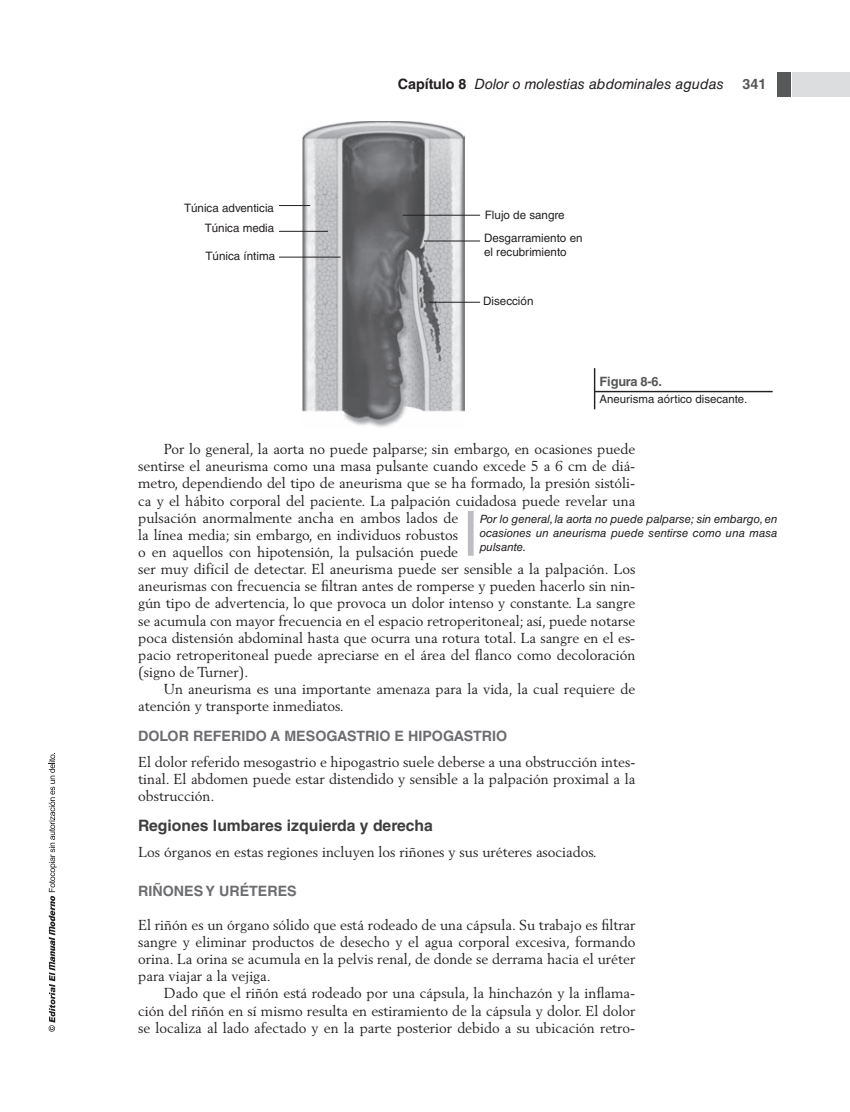
<style>
.page{position:relative;width:850px;height:1112px;background:#fff}
.page>*{position:absolute;margin:0;border:0;box-sizing:border-box;transform-origin:0 0}
.t1{font:700 15.8px "Helvetica LT Std";color:#3e3e3f}
.t2{font:14.2px/17.2px "Berling LT Std";color:#231f20;text-align:justify}
.t3{font:700 14.2px "Helvetica LT Std";color:#6c6d70}
.t4{font:italic 14.2px "Helvetica LT Std";color:#231f20}
.t5{font:700 14.2px "Helvetica LT Std";color:#57585a}
.t6{font:700 12.8px "Helvetica LT Std";letter-spacing:-.02em;color:#57585a}
.t7{font:11.6px/19.8px "Helvetica";color:#231f20;text-align:right}
.t8{font:italic 11.4px/14.2px "Helvetica LT Std";color:#231f20;text-align:justify}
.t9{font:11.4px "Helvetica LT Std";color:#231f20}
.s1{font-weight:700;font-style:normal}
</style>
<div class="page">
<svg style="left:49px;top:753px;width:8px;height:279px"></svg>
<div style="left:792px;top:72px;width:58px;height:25px;background:#dcdddf"></div>
<div style="left:778px;top:72px;width:13px;height:25px;background:#57585a"></div>
<div style="left:468px;top:511px;width:6px;height:45px;background:#bcbdc0"></div>
<hr style="left:594px;top:368px;width:1px;height:41px;background:#231f20">
<hr style="left:594px;top:391px;width:179px;height:1px;background:#231f20">
<img style="left:302px;top:121px;width:162px;height:306px">
<hr style="left:429px;top:302px;width:51px;height:1px;background:#231f20">
<hr style="left:425px;top:241px;width:55px;height:1px;background:#231f20">
<hr style="left:403px;top:215px;width:77px;height:1px;background:#231f20">
<hr style="left:279px;top:257px;width:61px;height:1px;background:#231f20">
<hr style="left:279px;top:231px;width:48px;height:1px;background:#231f20">
<hr style="left:279px;top:205px;width:31px;height:1px;background:#231f20">
<p class="t7" style="left:184px;top:199px;width:92px">Túnica adventicia<br>Túnica media</p>
<p class="t7" style="left:206px;top:247px;width:71px">Túnica íntima</p>
<p class="t4" style="left:398px;top:79px;width:327px"><span class="s1">Capítulo 8</span> Dolor o molestias abdominales agudas</p>
<p class="t5" style="left:743px;top:79px;width:25px">341</p>
<p class="t7" style="left:484px;top:204px;width:100px;line-height:23.2px;text-align:left">Flujo de sangre<br>Desgarramiento en</p>
<p class="t7" style="left:484px;top:243px;width:84px">el recubrimiento</p>
<p class="t7" style="left:483px;top:292px;width:52px">Disección</p>
<p class="t6" style="left:600px;top:377px;width:64px">Figura 8-6.</p>
<p class="t9" style="left:600px;top:395px;width:149px">Aneurisma aórtico disecante.</p>
<p class="t2" style="left:138px;top:442px;width:499px;text-align:left;text-indent:26px">Por lo general, la aorta no puede palparse; sin embargo, en ocasiones puede sentirse el aneurisma como una masa pulsante cuando excede 5 a 6 cm de diá&shy;metro, dependiendo del tipo de aneurisma que se ha formado, la presión sistóli&shy;ca y el hábito corporal del paciente. La palpación cuidadosa puede revelar una pulsación anormalmente ancha en ambos lados de<br>la línea media; sin embargo, en individuos robustos<br>o en aquellos con hipotensión, la pulsación puede<br>ser muy difícil de detectar. El aneurisma puede ser sensible a la palpación. Los aneurismas con frecuencia se filtran antes de romperse y pueden hacerlo sin nin&shy;gún tipo de advertencia, lo que provoca un dolor intenso y constante. La sangre se acumula con mayor frecuencia en el espacio retroperitoneal; así, puede notarse poca distensión abdominal hasta que ocurra una rotura total. La sangre en el es&shy;pacio retroperitoneal puede apreciarse en el área del flanco como decoloración (signo de Turner).</p>
<p class="t2" style="left:138px;top:682px;width:499px;text-indent:26px">Un aneurisma es una importante amenaza para la vida, la cual requiere de atención y transporte inmediatos.</p>
<p class="t3" style="left:138px;top:731px;width:370px">DOLOR REFERIDO A MESOGASTRIO E HIPOGASTRIO</p>
<p class="t2" style="left:138px;top:755px;width:499px">El dolor referido mesogastrio e hipogastrio suele deberse a una obstrucción intes&shy;tinal. El abdomen puede estar distendido y sensible a la palpación proximal a la obstrucción.</p>
<p class="t1" style="left:138px;top:820px;width:296px">Regiones lumbares izquierda y derecha</p>
<p class="t2" style="left:138px;top:845px;width:460px">Los órganos en estas regiones incluyen los riñones y sus uréteres asociados.</p>
<p class="t3" style="left:138px;top:885px;width:160px">RIÑONES Y URÉTERES</p>
<p class="t2" style="left:138px;top:917px;width:499px">El riñón es un órgano sólido que está rodeado de una cápsula. Su trabajo es filtrar sangre y eliminar productos de desecho y el agua corporal excesiva, formando orina. La orina se acumula en la pelvis renal, de donde se derrama hacia el uréter para viajar a la vejiga.</p>
<p class="t2" style="left:138px;top:986px;width:499px;text-indent:26px">Dado que el riñón está rodeado por una cápsula, la hinchazón y la inflama&shy;ción del riñón en sí mismo resulta en estiramiento de la cápsula y dolor. El dolor se localiza al lado afectado y en la parte posterior debido a su ubicación retro-</p>
<p class="t8" style="left:480px;top:512px;width:299px">Por lo general, la aorta no puede palparse; sin embargo, en ocasiones un aneurisma puede sentirse como una masa pulsante.</p>
</div>
